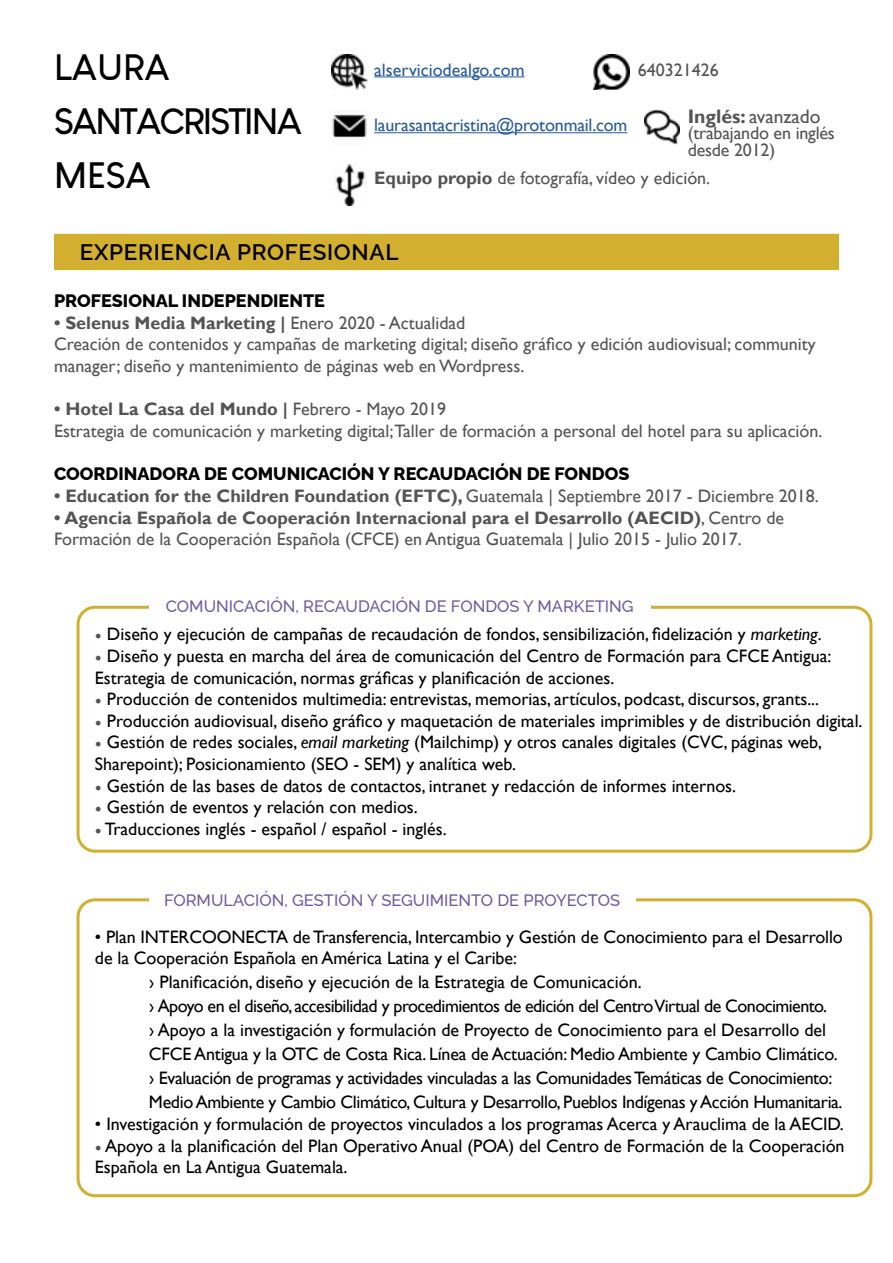
<style>
.page{position:relative;width:893px;height:1263px;background:#fff}
.page>*{position:absolute;margin:0;border:0;box-sizing:border-box;transform-origin:0 0}
.t1{font:700 36px/54px "Louis George Cafe";letter-spacing:-.05em;color:#000}
.t2{font:600 22.5px "Raleway";letter-spacing:.03em;color:#000}
.t3{font:19.5px "Gill Sans";color:#555454}
.t4{font:18px/21.6px "Gill Sans";color:#000}
.t5{font:18px/21.6px "Gill Sans";color:#555454}
.t6{font:18px/24px "Gill Sans";letter-spacing:-.02em;color:#000}
.t7{font:700 18px "Gill Sans";color:#555454}
.t8{font:800 18px "Raleway";color:#000}
.t9{font:18px "Gill Sans";letter-spacing:-.01em;color:#275b9b}
.t10{font:500 16.5px "Raleway";color:#6d5aa3}
.s1{font-weight:700}
.s2{font-weight:400}
.s3{font-family:"Minion Pro";color:#555454}
.s4{font-style:italic}
</style>
<div class="page">
<div style="left:54px;top:234px;width:785px;height:36px;background:#d2af2f"></div>
<hr style="left:374px;top:76px;width:151px;height:1px;background:#275b9b">
<img style="left:332px;top:54px;width:35px;height:35px">
<img style="left:644px;top:109px;width:36px;height:36px">
<img style="left:334px;top:164px;width:32px;height:42px">
<img style="left:332px;top:114px;width:35px;height:24px">
<img style="left:594px;top:54px;width:35px;height:36px">
<hr style="left:374px;top:132px;width:253px;height:1px;background:#275b9b">
<div style="left:77px;top:898px;width:795px;height:299px;border:3px solid #d2af2f;border-radius:17px"></div>
<div style="left:149px;top:891px;width:486px;height:23px;background:#fff"></div>
<div style="left:77px;top:606px;width:795px;height:247px;border:3px solid #d2af2f;border-radius:17px"></div>
<div style="left:149px;top:597px;width:502px;height:23px;background:#fff"></div>
<h1 class="t1" style="left:54px;top:40px;width:249px">LAURA<br>SANTACRISTINA<br>MESA</h1>
<p class="t9" style="left:374px;top:59px;width:152px">alserviciodealgo.com</p>
<p class="t5" style="left:638px;top:59px;width:82px">640321426</p>
<p class="t3" style="left:688px;top:105px;width:134px"><span class="s1">Inglés:</span> avanzado</p>
<p class="t5" style="left:688px;top:125px;width:149px;line-height:16.5px">(trabajando en inglés desde 2012)</p>
<p class="t5" style="left:374px;top:167px;width:338px"><span class="s1">Equipo propio</span> de fotografía, vídeo y edición.</p>
<p class="t9" style="left:374px;top:115px;width:255px">laurasantacristina@protonmail.com</p>
<p class="t2" style="left:80px;top:234px;width:320px">EXPERIENCIA PROFESIONAL</p>
<p class="t8" style="left:54px;top:286px;width:273px">PROFESIONAL INDEPENDIENTE</p>
<p class="t5" style="left:54px;top:312px;width:763px"><span class="s1">• Selenus Media Marketing |</span> Enero 2020 - Actualidad<br>Creación de contenidos y campañas de marketing digital; diseño gráfico y edición audiovisual; community manager; diseño y mantenimiento de páginas web en Wordpress.</p>
<p class="t5" style="left:54px;top:399px;width:770px"><span class="s1">• Hotel La Casa del Mundo |</span> Febrero - Mayo 2019<br>Estrategia de comunicación y marketing digital;Taller de formación a personal del hotel para su aplicación.</p>
<p class="t8" style="left:54px;top:460px;width:577px">COORDINADORA DE COMUNICACIÓN Y RECAUDACIÓN DE FONDOS</p>
<p class="t7" style="left:54px;top:485px;width:766px">• Education for the Children Foundation (EFTC), <span class="s2">Guatemala | Septiembre 2017 - Diciembre 2018.</span></p>
<p class="t5" style="left:54px;top:507px;width:732px"><span class="s1">• Agencia Española de Cooperación Internacional para el Desarrollo (AECID)</span>, Centro de<br>Formación de la Cooperación Española (CFCE) en Antigua Guatemala | Julio 2015 - Julio 2017.</p>
<p class="t10" style="left:166px;top:593px;width:469px">COMUNICACIÓN, RECAUDACIÓN DE FONDOS Y MARKETING</p>
<p class="t4" style="left:95px;top:624px;width:728px"><span class="s3">•</span> Diseño y ejecución de campañas de recaudación de fondos, sensibilización, fidelización y <span class="s4">marketing</span>.</p>
<p class="t4" style="left:95px;top:645px;width:738px"><span class="s3">•</span> Diseño y puesta en marcha del área de comunicación del Centro de Formación para CFCE Antigua:<br>Estrategia de comunicación, normas gráficas y planificación de acciones.</p>
<p class="t4" style="left:95px;top:689px;width:726px"><span class="s3">•</span> Producción de contenidos multimedia: entrevistas, memorias, artículos, podcast, discursos, grants...</p>
<p class="t4" style="left:95px;top:710px;width:769px"><span class="s3">•</span> Producción audiovisual, diseño gráfico y maquetación de materiales imprimibles y de distribución digital.</p>
<p class="t4" style="left:95px;top:732px;width:728px"><span class="s3">•</span> Gestión de redes sociales, <span class="s4">email marketing</span> (Mailchimp) y otros canales digitales (CVC, páginas web,<br>Sharepoint); Posicionamiento (SEO - SEM) y analítica web.</p>
<p class="t4" style="left:95px;top:775px;width:643px"><span class="s3">•</span> Gestión de las bases de datos de contactos, intranet y redacción de informes internos.</p>
<p class="t4" style="left:95px;top:797px;width:324px"><span class="s3">•</span> Gestión de eventos y relación con medios.</p>
<p class="t4" style="left:95px;top:818px;width:353px"><span class="s3">•</span> Traducciones inglés - español / español - inglés.</p>
<p class="t10" style="left:164px;top:887px;width:457px">FORMULACIÓN, GESTIÓN Y SEGUIMIENTO DE PROYECTOS</p>
<p class="t4" style="left:95px;top:926px;width:749px">• Plan INTERCOONECTA de Transferencia, Intercambio y Gestión de Conocimiento para el Desarrollo de la Cooperación Española en América Latina y el Caribe:</p>
<p class="t6" style="left:149px;top:970px;width:695px">› Planificación, diseño y ejecución de la Estrategia de Comunicación.<br>› Apoyo en el diseño, accesibilidad y procedimientos de edición del Centro Virtual de Conocimiento.<br>› Apoyo a la investigación y formulación de Proyecto de Conocimiento para el Desarrollo del CFCE Antigua y la OTC de Costa Rica. Línea de Actuación: Medio Ambiente y Cambio Climático. › Evaluación de programas y actividades vinculadas a las Comunidades Temáticas de Conocimiento:<br>Medio Ambiente y Cambio Climático, Cultura y Desarrollo, Pueblos Indígenas y Acción Humanitaria.</p>
<p class="t4" style="left:95px;top:1113px;width:750px">• Investigación y formulación de proyectos vinculados a los programas Acerca y Arauclima de la AECID.</p>
<p class="t4" style="left:95px;top:1135px;width:751px"><span class="s3">•</span> Apoyo a la planificación del Plan Operativo Anual (POA) del Centro de Formación de la Cooperación<br>Española en La Antigua Guatemala.</p>
</div>
